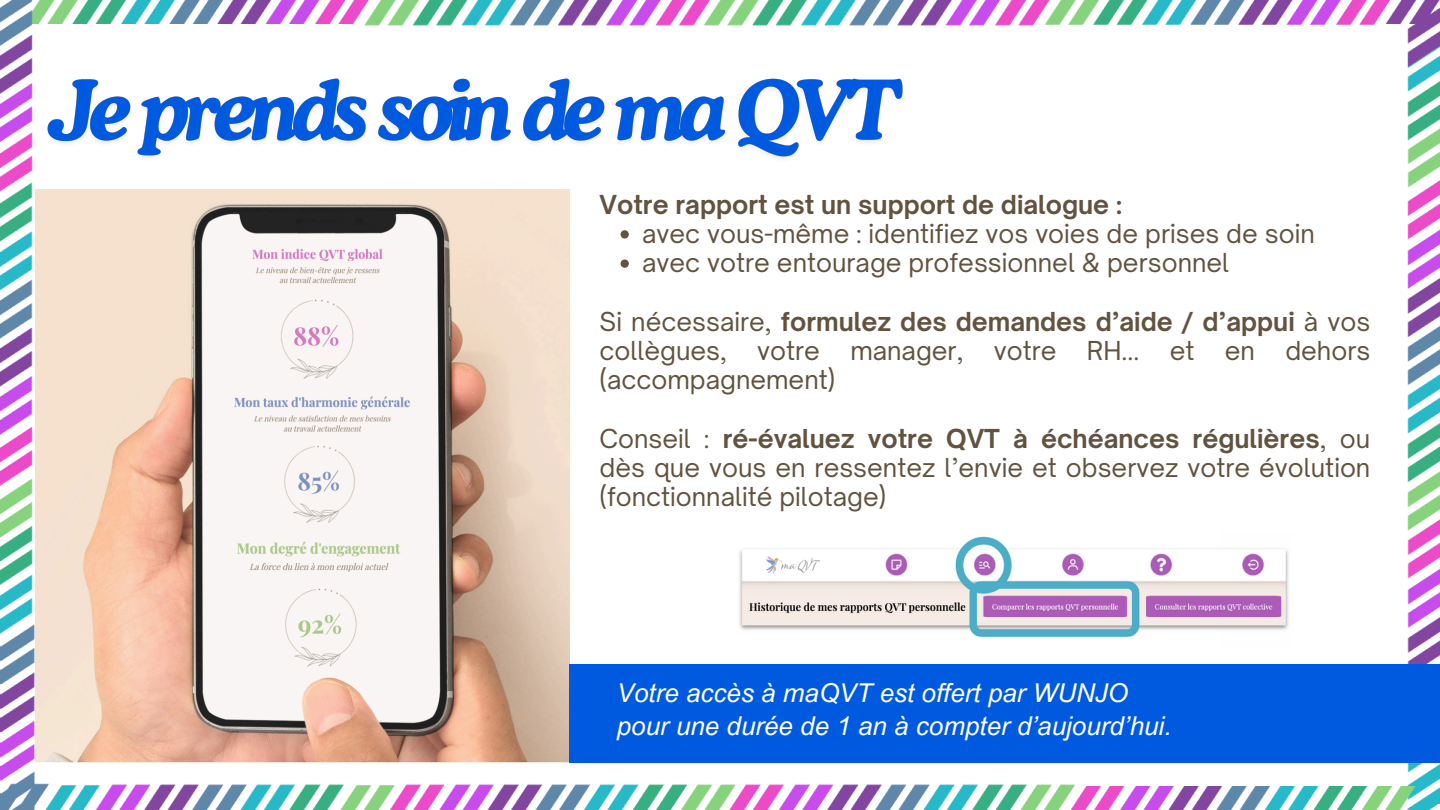
<style>
.page{position:relative;width:1440px;height:810px;background:#fff}
.page>*{position:absolute;margin:0;border:0;box-sizing:border-box;transform-origin:0 0}
.t1{font:italic 26px "Arial MT Pro";color:#fff}
.t2{font:25px/29.2px "Open Sauce One";color:#625240;text-align:justify}
.t3{font:700 25px "Open Sauce One";color:#625240}
.s1{font-weight:700}
</style>
<div class="page">
<img style="left:0;top:0;width:1440px;height:810px">
<img style="left:35px;top:190px;width:534px;height:573px">
<div style="left:569px;top:664px;width:871px;height:99px;background:#005ae0"></div>
<img style="left:731px;top:532px;width:562px;height:116px">
<img style="left:41px;top:60px;width:870px;height:107px">
<svg style="left:621px;top:230px;width:8px;height:9px"></svg>
<svg style="left:621px;top:260px;width:8px;height:8px"></svg>
<p class="t3" style="left:600px;top:189px;width:524px">Votre rapport est un support de dialogue :</p>
<p class="t2" style="left:642px;top:219px;width:674px">avec vous-même : identifiez vos voies de prises de soin</p>
<p class="t2" style="left:642px;top:248px;width:589px">avec votre entourage professionnel &amp; personnel</p>
<p class="t2" style="left:600px;top:307px;width:772px">Si nécessaire, <span class="s1">formulez des demandes d’aide / d’appui</span> à vos collègues, votre manager, votre RH... et en dehors (accompagnement)</p>
<p class="t2" style="left:600px;top:424px;width:772px">Conseil : <span class="s1">ré-évaluez votre QVT à échéances régulières</span>, ou dès que vous en ressentez l’envie et observez votre évolution (fonctionnalité pilotage)</p>
<p class="t1" style="left:617px;top:684px;width:513px">Votre accès à maQVT est offert par WUNJO</p>
<p class="t1" style="left:617px;top:717px;width:556px">pour une durée de 1 an à compter d’aujourd’hui.</p>
</div>
